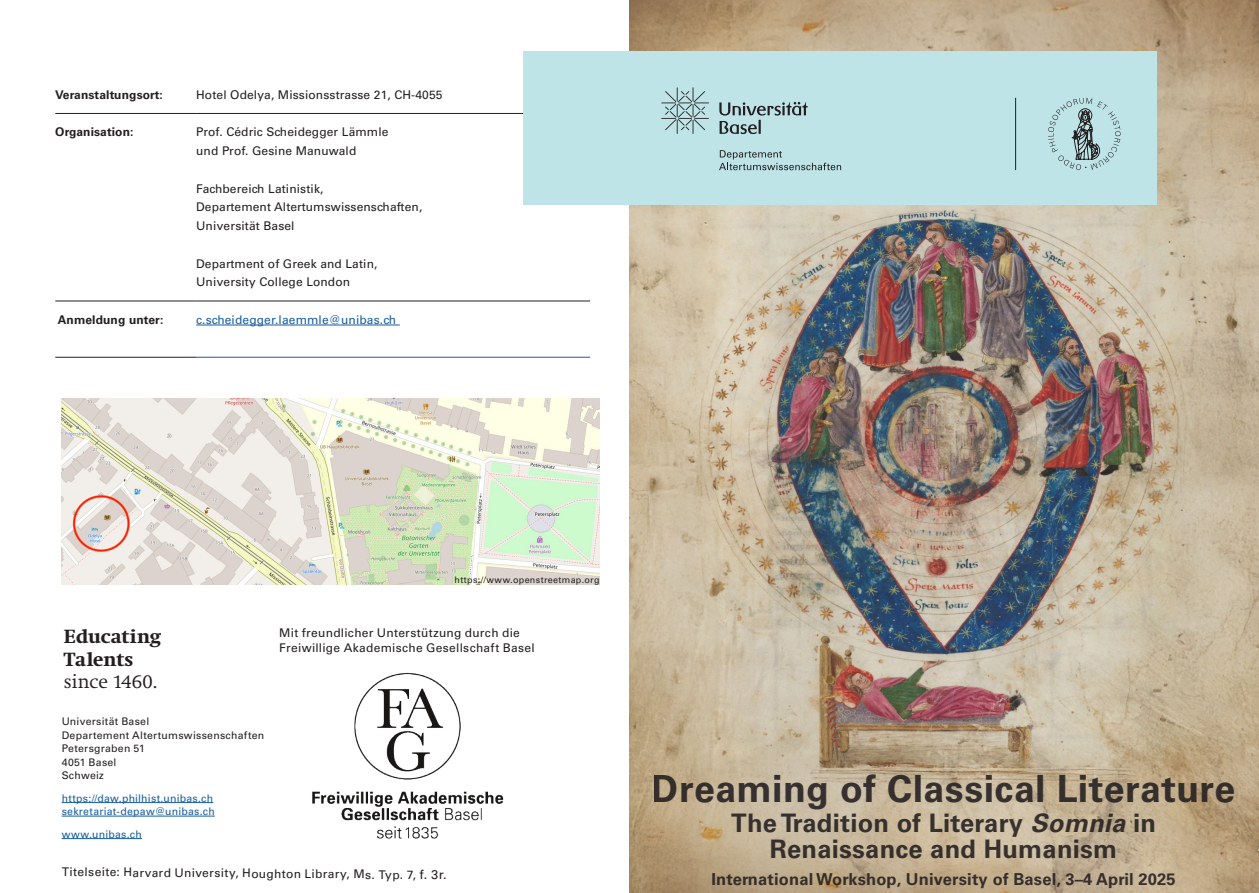
<style>
.page{position:relative;width:1259px;height:893px;background:#fff}
.page>*{position:absolute;margin:0;border:0;box-sizing:border-box;transform-origin:0 0}
.t1{font:700 37.5px "Univers LT Std";letter-spacing:.01em;color:#231f20}
.t2{font:700 25.5px/26.5px "Univers LT Std";letter-spacing:.01em;color:#231f20;text-align:center}
.t3{font:700 19.5px/22.5px "Swift Neue LT Pro";letter-spacing:.005em;color:#231f20}
.t4{font:300 19.5px "Swift Neue LT Pro";color:#231f20}
.t5{font:700 16.5px "Univers LT Std";letter-spacing:.01em;color:#231f20}
.Univers_Roman_8_5_12_5{font:12.75px "Univers LT Std";color:#231f20}
.Univers_Roman_8_5_12_5-2{font:12px/18.8px "Univers LT Std";letter-spacing:.01em;color:#231f20}
.Univers_Roman__6_5_8_333{font:12px "Univers LT Std";letter-spacing:.025em;color:#231f20}
.Univers_Bold_8_5_12_5{font:700 12px "Univers LT Std";letter-spacing:.01em;color:#231f20}
.Univers_Bold_8_5_12_5-2{font:12px "Univers LT Std";letter-spacing:.01em;color:#231f20}
.Univers_Bold_8_5_12_5-3{font:12px "Univers LT Std";letter-spacing:.01em;color:#175d9e}
.Univers_Roman_7_9{font:10.5px/13.5px "Univers LT Std";letter-spacing:.025em;color:#231f20}
.Univers_Roman_7_9-2{font:10.5px/13.5px "Univers LT Std";letter-spacing:.025em;color:#175d9e}
.Univers_Roman__6_5_8_333-2{font:9px "Univers LT Std";letter-spacing:.035em;color:#231f20}
.s1{font-style:italic}
</style>
<div class="page">
<img style="left:629px;top:0;width:630px;height:893px">
<img style="left:312px;top:672px;width:192px;height:167px">
<img style="left:62px;top:398px;width:538px;height:186px">
<hr style="left:196px;top:113px;width:394px;height:1px;background:#231f20">
<hr style="left:196px;top:301px;width:394px;height:1px;background:#231f20">
<hr style="left:196px;top:325px;width:204px;height:1px;background:#175d9e">
<hr style="left:196px;top:357px;width:394px;height:1px;background:#175d9e">
<hr style="left:55px;top:113px;width:141px;height:1px;background:#231f20">
<hr style="left:55px;top:301px;width:141px;height:1px;background:#231f20">
<hr style="left:55px;top:357px;width:141px;height:1px;background:#231f20">
<div style="left:621px;top:51px;width:536px;height:153px;background:#bee4e8"></div>
<hr style="left:1015px;top:98px;width:1px;height:72px;background:#231f20">
<svg style="left:719px;top:150px;width:122px;height:20px"></svg>
<svg style="left:719px;top:102px;width:88px;height:32px"></svg>
<svg style="left:661px;top:87px;width:48px;height:47px"></svg>
<hr style="left:62px;top:802px;width:151px;height:1px;background:#175d9e">
<hr style="left:62px;top:816px;width:153px;height:1px;background:#175d9e">
<hr style="left:62px;top:838px;width:80px;height:1px;background:#175d9e">
<div style="left:523px;top:51px;width:119px;height:153px;background:#bee4e8"></div>
<svg style="left:1048px;top:98px;width:72px;height:72px"></svg>
<p class="Univers_Bold_8_5_12_5" style="left:55px;top:88px;width:109px">Veranstaltungsort:</p>
<p class="Univers_Bold_8_5_12_5" style="left:55px;top:125px;width:80px">Organisation:</p>
<p class="Univers_Bold_8_5_12_5" style="left:58px;top:313px;width:107px">Anmeldung unter:</p>
<p class="Univers_Bold_8_5_12_5-2" style="left:196px;top:87px;width:248px">Hotel Odelya, Missionsstrasse 21, CH-4055</p>
<p class="Univers_Roman_8_5_12_5-2" style="left:196px;top:123px;width:194px">Prof. Cédric Scheidegger Lämmle</p>
<p class="Univers_Roman_8_5_12_5-2" style="left:196px;top:141px;width:162px">und Prof. Gesine Manuwald</p>
<p class="Univers_Roman_8_5_12_5-2" style="left:196px;top:179px;width:228px">Fachbereich Latinistik,<br>Departement Altertumswissenschaften,</p>
<p class="Univers_Roman_8_5_12_5-2" style="left:196px;top:216px;width:100px">Universität Basel</p>
<p class="Univers_Roman_8_5_12_5-2" style="left:196px;top:254px;width:183px">Department of Greek and Latin,</p>
<p class="Univers_Roman_8_5_12_5-2" style="left:196px;top:273px;width:155px">University College London</p>
<p class="Univers_Bold_8_5_12_5-3" style="left:196px;top:312px;width:201px">c.scheidegger.laemmle@unibas.ch</p>
<p class="Univers_Roman__6_5_8_333-2" style="left:454px;top:574px;width:146px">https://www.openstreetmap.org</p>
<p class="t3" style="left:64px;top:625px;width:99px">Educating<br>Talents</p>
<p class="t4" style="left:64px;top:670px;width:95px">since 1460.</p>
<p class="Univers_Roman_7_9" style="left:62px;top:715px;width:204px">Universität Basel<br>Departement Altertumswissenschaften<br>Petersgraben 51<br>4051 Basel<br>Schweiz</p>
<p class="Univers_Roman_7_9-2" style="left:62px;top:791px;width:155px">https://daw.philhist.unibas.ch sekretariat-depaw@unibas.ch</p>
<p class="Univers_Roman_7_9-2" style="left:62px;top:827px;width:82px">www.unibas.ch</p>
<p class="Univers_Roman__6_5_8_333" style="left:279px;top:626px;width:242px">Mit freundlicher Unterstützung durch die</p>
<p class="Univers_Roman__6_5_8_333" style="left:279px;top:641px;width:257px">Freiwillige Akademische Gesellschaft Basel</p>
<p class="Univers_Roman_8_5_12_5-2" style="left:62px;top:864px;width:356px">Titelseite: Harvard University, Houghton Library, Ms. Typ. 7,</p>
<p class="Univers_Roman_8_5_12_5" style="left:420px;top:867px;width:29px;rotate:1deg">f. 3r.</p>
<h1 class="t1" style="left:652px;top:767px;width:585px">Dreaming of Classical Literature</h1>
<h2 class="t2" style="left:731px;top:810px;width:426px">The Tradition of Literary <span class="s1">Somnia</span> in<br>Renaissance and Humanism</h2>
<h3 class="t5" style="left:711px;top:869px;width:466px">International Workshop, University of Basel, 3–4 April 2025</h3>
</div>
